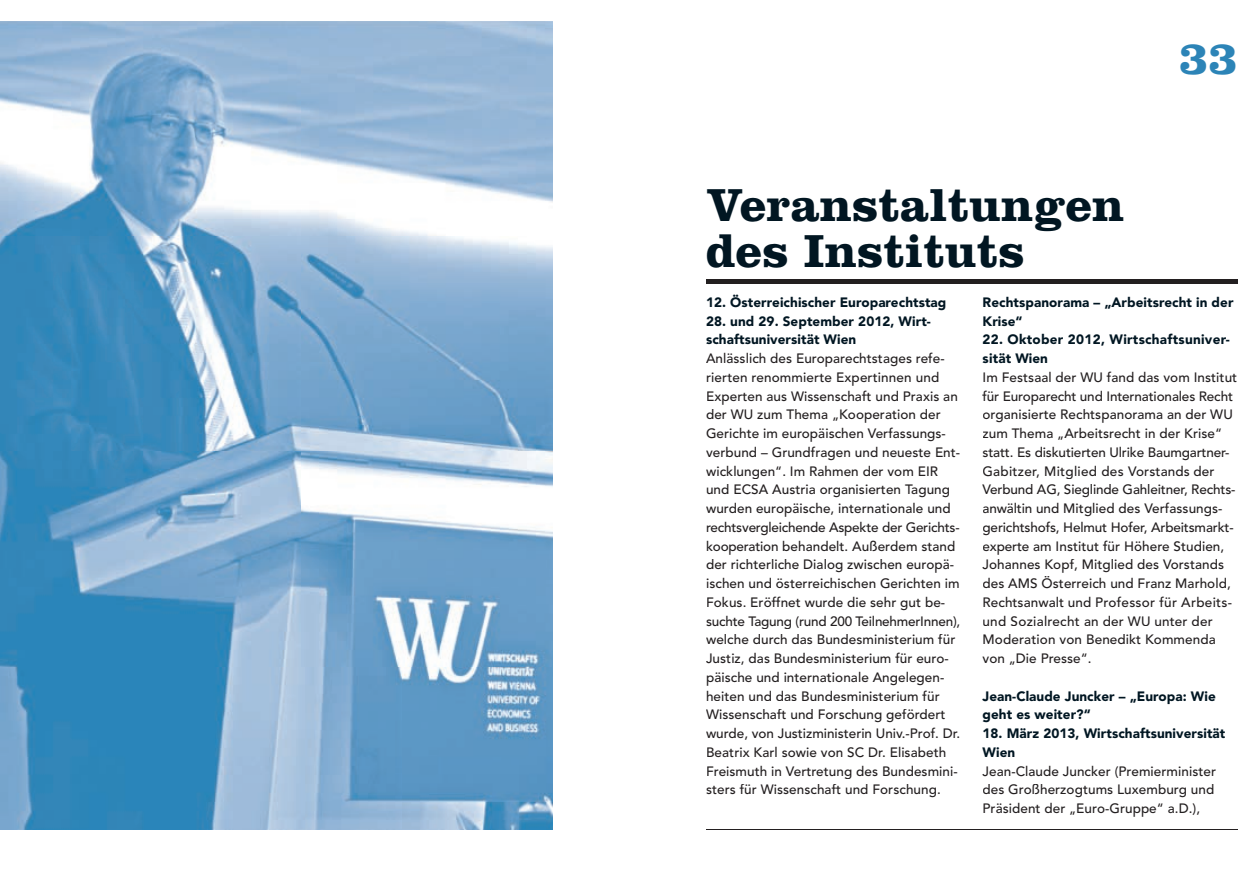
<style>
.page{position:relative;width:1259px;height:893px;background:#fff}
.page>*{position:absolute;margin:0;border:0;box-sizing:border-box;transform-origin:0 0}
.t1{font:700 48px/45.8px "Clarendon";color:#011622}
.t2{font:700 48px "Clarendon";color:#2c84b7}
.t3{font:500 13.5px/18.8px "Avenir";letter-spacing:.005em;color:#231f20}
.t4{font:900 13.5px/18.8px "Avenir";letter-spacing:.005em;color:#011622}
</style>
<div class="page">
<hr style="left:706px;top:829px;width:531px;height:1px;background:#231f20">
<div style="left:706px;top:279px;width:531px;height:5px;background:#231f20"></div>
<img style="left:0;top:21px;width:553px;height:808px">
<h1 class="t1" style="left:706px;top:181px;width:419px">Veranstaltungen des Instituts</h1>
<h1 class="t2" style="left:1179px;top:29px;width:60px">33</h1>
<p class="t4" style="left:706px;top:293px;width:242px">12. Österreichischer Europarechtstag</p>
<p class="t4" style="left:706px;top:311px;width:226px">28. und 29. September 2012, Wirt&shy;schaftsuniversität Wien</p>
<p class="t3" style="left:706px;top:349px;width:256px">Anlässlich des Europarechtstages refe&shy;rierten renommierte Expertinnen und Experten aus Wissenschaft und Praxis an der WU zum Thema „Kooperation der Gerichte im europäischen Verfassungs&shy;verbund – Grundfragen und neueste Ent&shy;wicklungen“. Im Rahmen der vom EIR und ECSA Austria organisierten Tagung wurden europäische, internationale und rechtsvergleichende Aspekte der Gerichts&shy;kooperation behandelt. Außerdem stand der richterliche Dialog zwischen europä&shy;ischen und österreichischen Gerichten im Fokus. Eröffnet wurde die sehr gut be&shy;suchte Tagung (rund 200 TeilnehmerInnen), welche durch das Bundesministerium für Justiz, das Bundesministerium für euro&shy;päische und internationale Angelegen&shy;heiten und das Bundesministerium für Wissenschaft und Forschung gefördert wurde, von Justizministerin Univ.-Prof. Dr.<br>Beatrix Karl sowie von SC Dr. Elisabeth Freismuth in Vertretung des Bundesmini&shy;sters für Wissenschaft und Forschung.</p>
<p class="t4" style="left:982px;top:293px;width:252px">Rechtspanorama – „Arbeitsrecht in der<br>Krise“</p>
<p class="t4" style="left:982px;top:330px;width:249px">22. Oktober 2012, Wirtschaftsuniver&shy;sität Wien</p>
<p class="t3" style="left:982px;top:368px;width:256px">Im Festsaal der WU fand das vom Institut für Europarecht und Internationales Recht organisierte Rechtspanorama an der WU zum Thema „Arbeitsrecht in der Krise“ statt. Es diskutierten Ulrike Baumgartner-Gabitzer, Mitglied des Vorstands der Verbund AG, Sieglinde Gahleitner, Rechts&shy;anwältin und Mitglied des Verfassungs&shy;gerichtshofs, Helmut Hofer, Arbeitsmarkt&shy;experte am Institut für Höhere Studien, Johannes Kopf, Mitglied des Vorstands des AMS Österreich und Franz Marhold, Rechtsanwalt und Professor für Arbeits&shy;und Sozialrecht an der WU unter der Moderation von Benedikt Kommenda von „Die Presse“.</p>
<p class="t4" style="left:982px;top:686px;width:235px">Jean-Claude Juncker – „Europa: Wie geht es weiter?“</p>
<p class="t4" style="left:982px;top:724px;width:244px">18. März 2013, Wirtschaftsuniversität<br>Wien</p>
<p class="t3" style="left:982px;top:762px;width:235px">Jean-Claude Juncker (Premierminister des Großherzogtums Luxemburg und<br>Präsident der „Euro-Gruppe“ a.D.),</p>
</div>
